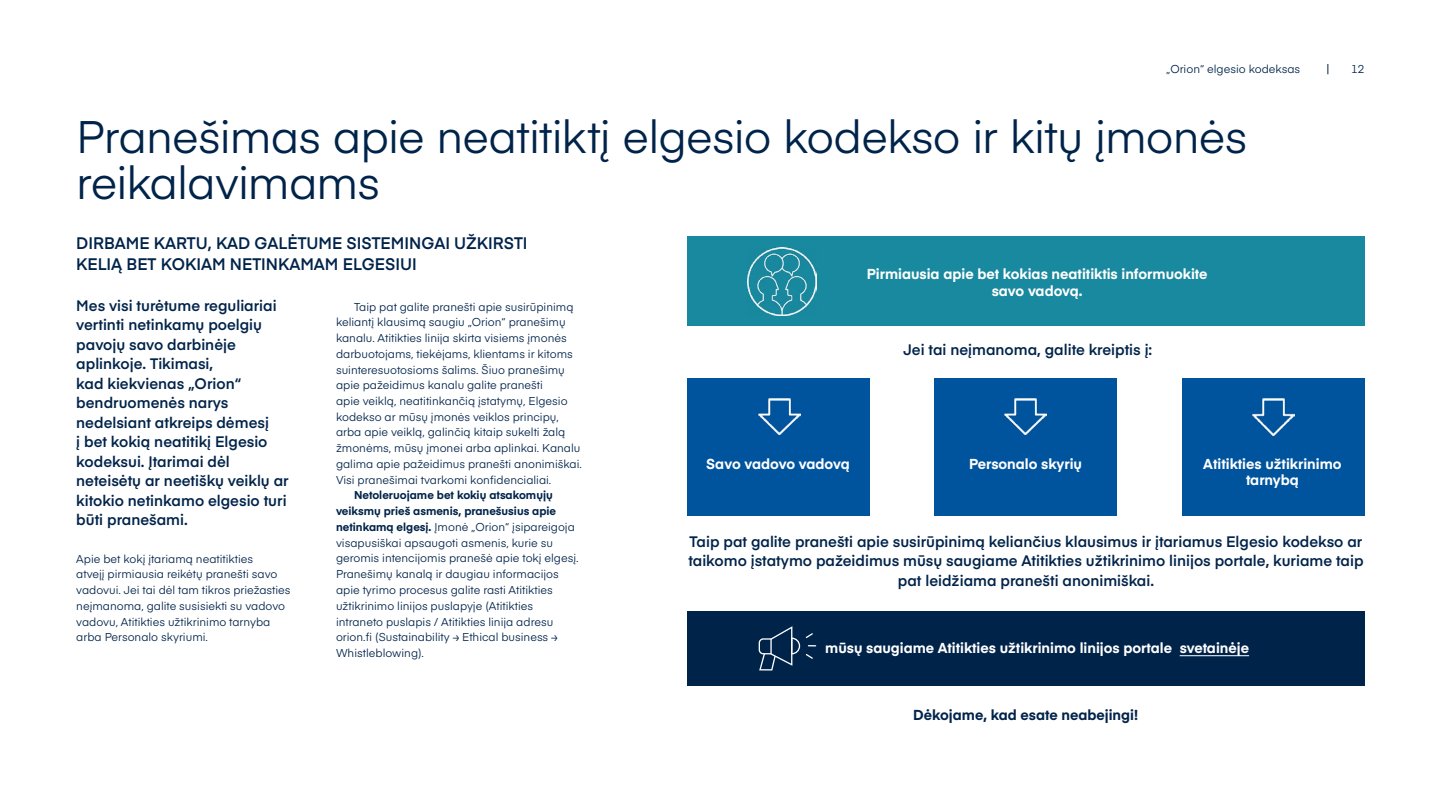
<style>
.page{position:relative;width:1440px;height:810px;background:#fff}
.page>*{position:absolute;margin:0;border:0;box-sizing:border-box;transform-origin:0 0}
.t1{font:45px/46.5px "Eina 03";letter-spacing:-.02em;color:#00234a}
.t2{font:600 16.5px/21px "Eina 03";color:#00234a}
.t3{font:600 15px/19.5px "Eina 03";color:#00234a}
.t4{font:700 14.25px/16.5px "Eina 03";color:#fff;text-align:center}
.t5{font:700 14.25px "Eina 03";color:#00234a}
.t6{font:11.25px/15.8px "Eina 03";color:#00234a}
.s1{font-weight:700}
.s2{color:#00234a}
</style>
<div class="page">
<div style="left:687px;top:236px;width:677px;height:90px;background:#19899f"></div>
<img style="left:748px;top:247px;width:68px;height:69px">
<div style="left:687px;top:612px;width:677px;height:74px;background:#00234a"></div>
<hr style="left:1180px;top:655px;width:69px;height:1px;background:#fff">
<div style="left:687px;top:378px;width:182px;height:138px;background:#00549e"></div>
<img style="left:759px;top:398px;width:42px;height:37px">
<div style="left:935px;top:378px;width:182px;height:138px;background:#00549e"></div>
<img style="left:1005px;top:398px;width:42px;height:36px">
<div style="left:1182px;top:378px;width:182px;height:138px;background:#00549e"></div>
<img style="left:1252px;top:399px;width:42px;height:36px">
<svg style="left:759px;top:626px;width:57px;height:45px"></svg>
<p class="t6" style="left:1166px;top:61px;width:136px">„Orion“ elgesio kodeksas</p>
<p class="t6" style="left:1351px;top:61px;width:15px">12</p>
<h1 class="t1" style="left:76px;top:111px;width:1173px">Pranešimas apie neatitiktį elgesio kodekso ir kitų įmonės reikalavimams</h1>
<h2 class="t2" style="left:76px;top:232px;width:453px">DIRBAME KARTU, KAD GALĖTUME SISTEMINGAI UŽKIRSTI<br>KELIĄ BET KOKIAM NETINKAMAM ELGESIUI</h2>
<p class="t3" style="left:76px;top:294px;width:214px">Mes visi turėtume reguliariai vertinti netinkamų poelgių pavojų savo darbinėje aplinkoje. Tikimasi,<br>kad kiekvienas „Orion“ bendruomenės narys nedelsiant atkreips dėmesį<br>į bet kokią neatitikį Elgesio kodeksui. Įtarimai dėl neteisėtų ar neetiškų veiklų ar kitokio netinkamo elgesio turi būti pranešami.</p>
<p class="t6" style="left:76px;top:550px;width:216px">Apie bet kokį įtariamą neatitikties<br>atvejį pirmiausia reikėtų pranešti savo vadovui. Jei tai dėl tam tikros priežasties neįmanoma, galite susisiekti su vadovo vadovu, Atitikties užtikrinimo tarnyba arba Personalo skyriumi.</p>
<p class="t6" style="left:336px;top:298px;width:247px;text-indent:18px">Taip pat galite pranešti apie susirūpinimą keliantį klausimą saugiu „Orion“ pranešimų kanalu. Atitikties linija skirta visiems įmonės darbuotojams, tiekėjams, klientams ir kitoms suinteresuotosioms šalims. Šiuo pranešimų apie pažeidimus kanalu galite pranešti<br>apie veiklą, neatitinkančią įstatymų, Elgesio kodekso ar mūsų įmonės veiklos principų, arba apie veiklą, galinčią kitaip sukelti žalą žmonėms, mūsų įmonei arba aplinkai. Kanalu galima apie pažeidimus pranešti anonimiškai.<br>Visi pranešimai tvarkomi konfidencialiai.</p>
<p class="t6" style="left:336px;top:487px;width:244px;text-indent:18px"><span class="s1">Netoleruojame bet kokių atsakomųjų veiksmų prieš asmenis, pranešusius apie netinkamą elgesį.</span> Įmonė „Orion“ įsipareigoja visapusiškai apsaugoti asmenis, kurie su geromis intencijomis pranešė apie tokį elgesį.<br>Pranešimų kanalą ir daugiau informacijos apie tyrimo procesus galite rasti Atitikties užtikrinimo linijos puslapyje (Atitikties intraneto puslapis / Atitikties linija adresu orion.fi (Sustainability ≥ Ethical business ≥ Whistleblowing).</p>
<p class="t4" style="left:867px;top:265px;width:342px">Pirmiausia apie bet kokias neatitiktis informuokite savo vadovą.</p>
<h3 class="t3" style="left:903px;top:339px;width:251px">Jei tai neįmanoma, galite kreiptis į:</h3>
<p class="t4" style="left:706px;top:455px;width:145px">Savo vadovo vadovą</p>
<p class="t4" style="left:969px;top:455px;width:114px">Personalo skyrių</p>
<p class="t4" style="left:1203px;top:455px;width:140px">Atitikties užtikrinimo tarnybą</p>
<h3 class="t3" style="left:688px;top:531px;width:677px;text-align:center">Taip pat galite pranešti apie susirūpinimą keliančius klausimus ir įtariamus Elgesio kodekso ar taikomo įstatymo pažeidimus mūsų saugiame Atitikties užtikrinimo linijos portale, kuriame taip pat leidžiama pranešti anonimiškai.</h3>
<p class="t4" style="left:825px;top:639px;width:425px">mūsų saugiame Atitikties užtikrinimo linijos portale<span class="s2">l</span> svetainėje</p>
<p class="t5" style="left:913px;top:704px;width:226px">Dėkojame, kad esate neabejingi!</p>
</div>
